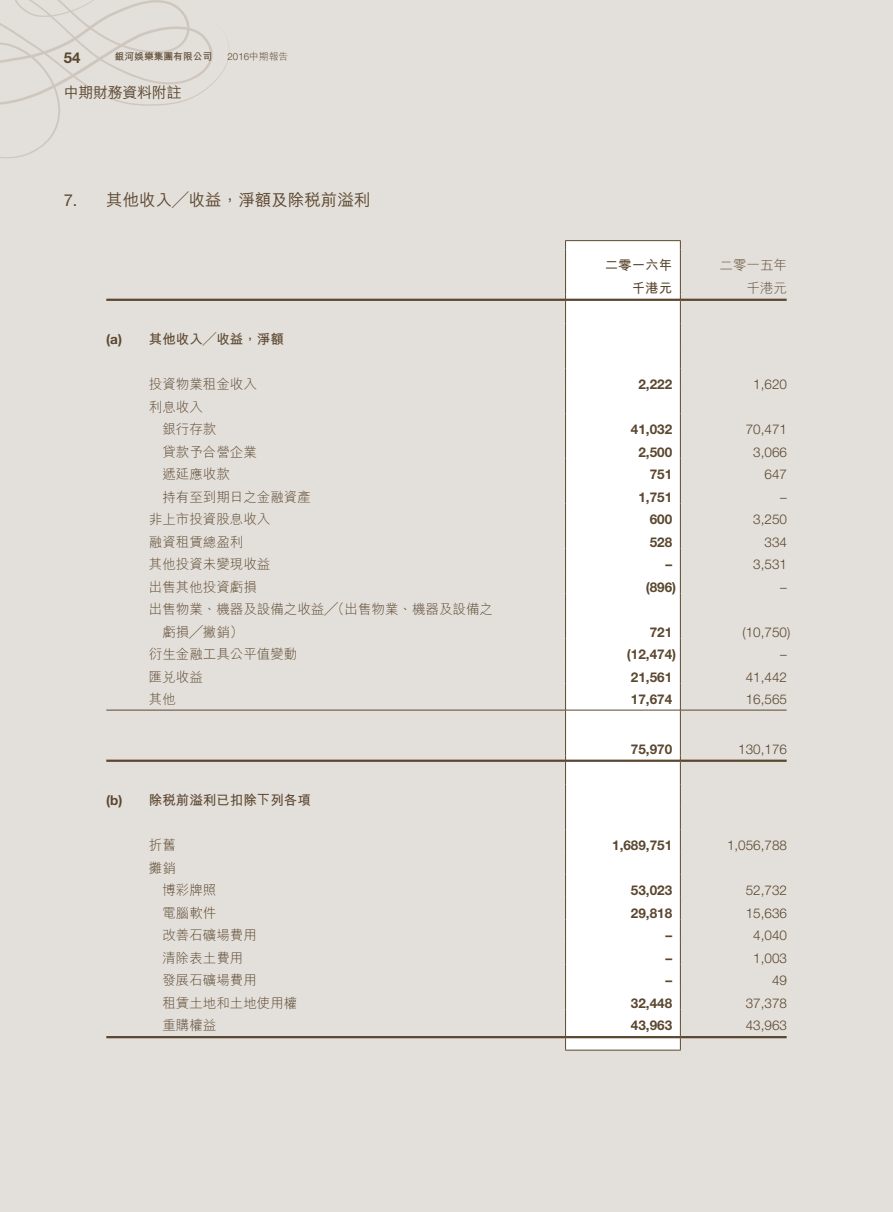
<style>
.page{position:relative;width:893px;height:1212px;background:#e3dfda}
.page>*{position:absolute;margin:0;border:0;box-sizing:border-box;transform-origin:0 0}
.t1{font:16.5px "M Hei HK Medium E Ten B5 H";color:#5b472f}
.t2{font:15px "M Hei HK Medium E Ten B5 H";letter-spacing:-.02em;color:#5b472f}
.t3{font:700 15px "Helvetica Neue LT Std";color:#5b472f}
.t4{font:13.5px/22.5px "M Hei HK Light E Ten B5 H";color:#5b472f}
.t5{font:300 13.5px "Helvetica Neue LT Std";color:#5b472f}
.t6{font:700 13.5px "Helvetica Neue LT Std";color:#5b472f}
.t7{font:13.5px "M Hei HK Bold E Ten B5 H";color:#5b472f}
.t8{font:9.75px "M Hei HK Bold E Ten B5 H";color:#5b472f}
.t9{font:300 9.75px "Helvetica Neue LT Std";color:#5b472f}
.s1{font-family:"M Hei HK Light E Ten B5 H";font-weight:400}
.s2{font-family:"Helvetica Neue LT Std"}
.s3{font-family:"Helvetica Neue LT Std";font-weight:700}
</style>
<div class="page">
<svg style="left:0;top:0;width:230px;height:159px"></svg>
<div style="left:566px;top:241px;width:114px;height:809px;background:#fff"></div>
<hr style="left:565px;top:240px;width:116px;height:1px;background:#5b472f">
<svg style="left:565px;top:241px;width:1px;height:352px"></svg>
<svg style="left:680px;top:241px;width:1px;height:352px"></svg>
<hr style="left:565px;top:593px;width:1px;height:45px;background:#5b472f">
<hr style="left:680px;top:593px;width:1px;height:45px;background:#5b472f">
<svg style="left:565px;top:638px;width:1px;height:412px"></svg>
<svg style="left:680px;top:638px;width:1px;height:412px"></svg>
<hr style="left:565px;top:1050px;width:116px;height:1px;background:#5b472f">
<hr style="left:106px;top:299px;width:459px;height:2px;background:#5b472f">
<hr style="left:566px;top:299px;width:114px;height:2px;background:#5b472f">
<hr style="left:681px;top:299px;width:106px;height:2px;background:#5b472f">
<hr style="left:106px;top:710px;width:459px;height:1px;background:#5b472f">
<hr style="left:566px;top:710px;width:114px;height:1px;background:#5b472f">
<hr style="left:681px;top:710px;width:106px;height:1px;background:#5b472f">
<hr style="left:106px;top:759px;width:459px;height:3px;background:#5b472f">
<hr style="left:566px;top:759px;width:114px;height:3px;background:#5b472f">
<hr style="left:681px;top:759px;width:106px;height:3px;background:#5b472f">
<hr style="left:106px;top:1036px;width:459px;height:2px;background:#5b472f">
<hr style="left:566px;top:1036px;width:114px;height:2px;background:#5b472f">
<hr style="left:681px;top:1036px;width:106px;height:2px;background:#5b472f">
<p class="t3" style="left:64px;top:52px;width:18px">54</p>
<p class="t8" style="left:115px;top:52px;width:99px">銀河娛樂集團有限公司</p>
<p class="t9" style="left:227px;top:53px;width:62px">2016<span class="s1">中期報告</span></p>
<p class="t2" style="left:64px;top:87px;width:119px">中期財務資料附註</p>
<p class="t1" style="left:64px;top:194px;width:308px"><span class="s2">7.</span> 其他收入╱收益，淨額及除稅前溢利</p>
<p class="t7" style="left:605px;top:260px;width:69px">二零一六年</p>
<p class="t4" style="left:719px;top:256px;width:69px">二零一五年</p>
<p class="t7" style="left:632px;top:283px;width:42px">千港元</p>
<p class="t4" style="left:746px;top:278px;width:42px">千港元</p>
<p class="t7" style="left:106px;top:334px;width:179px"><span class="s3">(a)</span> 其他收入╱收益，淨額</p>
<p class="t4" style="left:149px;top:375px;width:110px">投資物業租金收入</p>
<p class="t6" style="left:638px;top:379px;width:35px">2,222</p>
<p class="t5" style="left:753px;top:379px;width:35px">1,620</p>
<p class="t4" style="left:162px;top:397px;width:56px;text-indent:-14px">利息收入銀行存款</p>
<p class="t6" style="left:631px;top:424px;width:43px">41,032</p>
<p class="t5" style="left:746px;top:424px;width:43px">70,471</p>
<p class="t4" style="left:162px;top:442px;width:96px">貸款予合營企業</p>
<p class="t6" style="left:638px;top:447px;width:35px">2,500</p>
<p class="t5" style="left:753px;top:447px;width:35px">3,066</p>
<p class="t4" style="left:162px;top:465px;width:69px">遞延應收款</p>
<p class="t6" style="left:650px;top:469px;width:24px">751</p>
<p class="t5" style="left:764px;top:469px;width:24px">647</p>
<p class="t4" style="left:162px;top:487px;width:150px">持有至到期日之金融資產</p>
<p class="t6" style="left:638px;top:492px;width:35px">1,751</p>
<p class="t5" style="left:780px;top:492px;width:8px">–</p>
<p class="t4" style="left:149px;top:510px;width:123px">非上市投資股息收入</p>
<p class="t6" style="left:650px;top:514px;width:24px">600</p>
<p class="t5" style="left:753px;top:514px;width:35px">3,250</p>
<p class="t4" style="left:149px;top:532px;width:96px">融資租賃總盈利</p>
<p class="t6" style="left:650px;top:537px;width:24px">528</p>
<p class="t5" style="left:764px;top:537px;width:24px">334</p>
<p class="t4" style="left:149px;top:555px;width:123px">其他投資未變現收益</p>
<p class="t6" style="left:665px;top:559px;width:8px">–</p>
<p class="t5" style="left:753px;top:559px;width:35px">3,531</p>
<p class="t4" style="left:149px;top:577px;width:110px">出售其他投資虧損</p>
<p class="t6" style="left:646px;top:582px;width:32px">(896)</p>
<p class="t5" style="left:780px;top:582px;width:8px">–</p>
<p class="t4" style="left:162px;top:600px;width:332px;text-indent:-14px">出售物業、機器及設備之收益╱（出售物業、機器及設備之虧損╱撇銷）</p>
<p class="t6" style="left:650px;top:627px;width:24px">721</p>
<p class="t5" style="left:742px;top:627px;width:49px">(10,750)</p>
<p class="t4" style="left:149px;top:645px;width:150px">衍生金融工具公平值變動</p>
<p class="t6" style="left:627px;top:649px;width:51px">(12,474)</p>
<p class="t5" style="left:780px;top:649px;width:8px">–</p>
<p class="t4" style="left:149px;top:667px;width:56px">匯兌收益</p>
<p class="t6" style="left:631px;top:672px;width:43px">21,561</p>
<p class="t5" style="left:746px;top:672px;width:43px">41,442</p>
<p class="t4" style="left:149px;top:690px;width:28px">其他</p>
<p class="t6" style="left:631px;top:694px;width:43px">17,674</p>
<p class="t5" style="left:746px;top:694px;width:43px">16,565</p>
<p class="t6" style="left:631px;top:744px;width:43px">75,970</p>
<p class="t5" style="left:738px;top:744px;width:50px">130,176</p>
<p class="t7" style="left:106px;top:795px;width:206px"><span class="s3">(b)</span> 除稅前溢利已扣除下列各項</p>
<p class="t4" style="left:149px;top:836px;width:28px">折舊</p>
<p class="t6" style="left:612px;top:840px;width:62px">1,689,751</p>
<p class="t5" style="left:727px;top:840px;width:62px">1,056,788</p>
<p class="t4" style="left:162px;top:858px;width:56px;text-indent:-14px">攤銷<br>博彩牌照</p>
<p class="t6" style="left:631px;top:885px;width:43px">53,023</p>
<p class="t5" style="left:746px;top:885px;width:43px">52,732</p>
<p class="t4" style="left:162px;top:903px;width:56px">電腦軟件</p>
<p class="t6" style="left:631px;top:908px;width:43px">29,818</p>
<p class="t5" style="left:746px;top:908px;width:43px">15,636</p>
<p class="t4" style="left:162px;top:926px;width:96px">改善石礦場費用</p>
<p class="t6" style="left:665px;top:930px;width:8px">–</p>
<p class="t5" style="left:753px;top:930px;width:35px">4,040</p>
<p class="t4" style="left:162px;top:948px;width:83px">清除表土費用</p>
<p class="t6" style="left:665px;top:953px;width:8px">–</p>
<p class="t5" style="left:753px;top:953px;width:35px">1,003</p>
<p class="t4" style="left:162px;top:971px;width:96px">發展石礦場費用</p>
<p class="t6" style="left:665px;top:975px;width:8px">–</p>
<p class="t5" style="left:772px;top:975px;width:17px">49</p>
<p class="t4" style="left:162px;top:993px;width:137px">租賃土地和土地使用權</p>
<p class="t6" style="left:631px;top:998px;width:43px">32,448</p>
<p class="t5" style="left:746px;top:998px;width:43px">37,378</p>
<p class="t4" style="left:162px;top:1016px;width:56px">重購權益</p>
<p class="t6" style="left:631px;top:1020px;width:43px">43,963</p>
<p class="t5" style="left:746px;top:1020px;width:43px">43,963</p>
</div>
